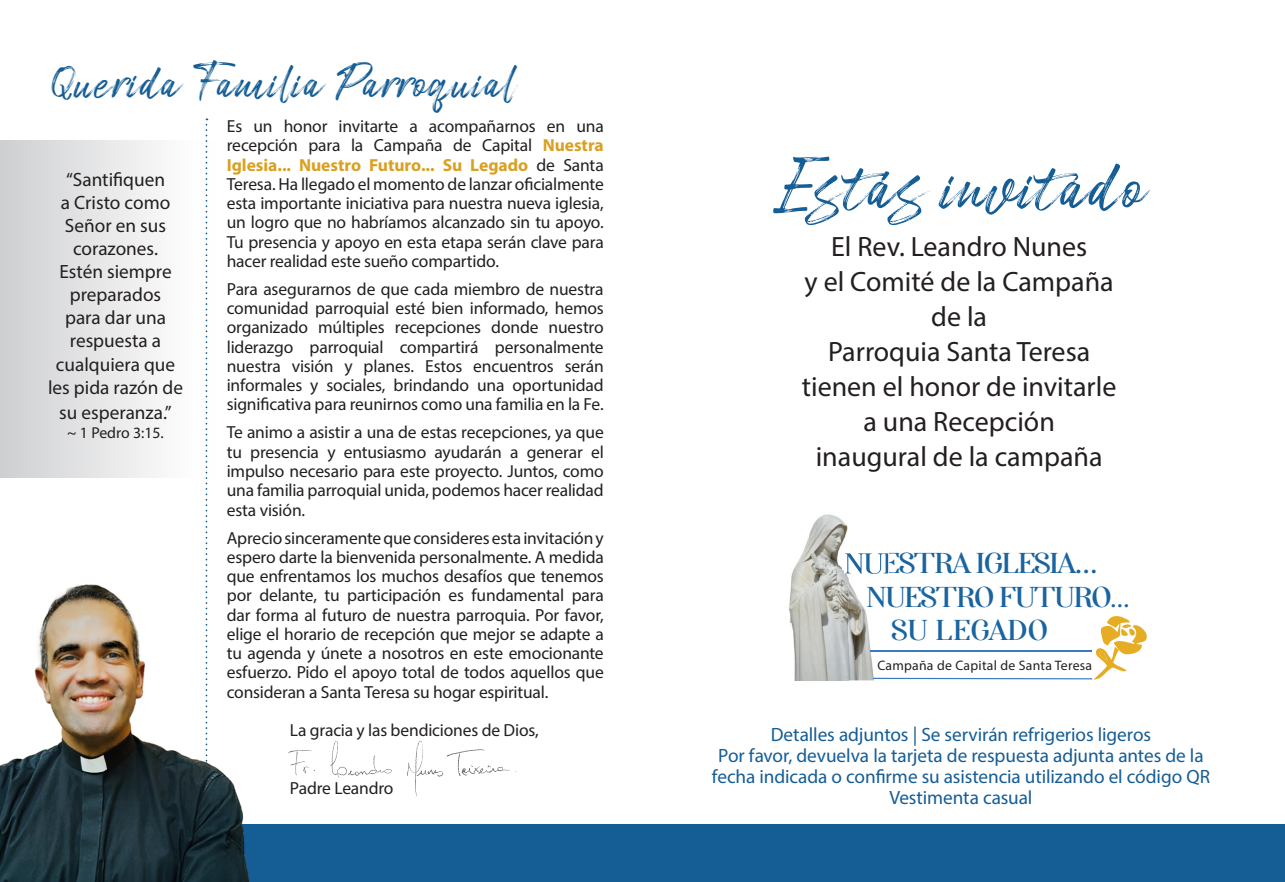
<style>
.page{position:relative;width:1285px;height:882px;background:#fff}
.page>*{position:absolute;margin:0;border:0;box-sizing:border-box;transform-origin:0 0}
.t1{font:63px "Freshline";color:#155d95}
.t2{font:42px "Freshline";letter-spacing:.005em;color:#155d95}
.t3{font:28.7px "Afterglow";letter-spacing:-.025em;color:#1a649f}
.t4{font:28.7px "Afterglow";letter-spacing:.025em;color:#1a649f}
.t5{font:28px/35px "Myriad Pro";color:#231f20;text-align:center}
.t6{font:19.25px/21px "Myriad Pro";letter-spacing:-.005em;color:#155d95;text-align:center}
.t7{font:19.25px/23.1px "Myriad Pro";color:#231f20;text-align:center}
.t8{font:17.5px/19.2px "Myriad Pro";letter-spacing:-.01em;color:#231f20;text-align:justify}
.t9{font:15.75px "Myriad Pro";color:#231f20}
.t10{font:13.83px "Myriad Pro";letter-spacing:.02em;color:#231f20}
.s1{font-weight:700;color:#daa021}
.s2{font-size:33.43px}
</style>
<div class="page">
<svg style="left:206px;top:118px;width:1px;height:458px"></svg>
<div style="left:0;top:140px;width:216px;height:337px;background:linear-gradient(to right,#d0d0d2,#fff)"></div>
<div style="left:0;top:824px;width:1285px;height:57px;background:#155d95"></div>
<img style="left:0;top:576px;width:250px;height:305px">
<svg style="left:1094px;top:616px;width:53px;height:63px"></svg>
<hr style="left:871px;top:650px;width:220px;height:1px;background:#3a7abe">
<hr style="left:871px;top:677px;width:221px;height:2px;background:#3a7abe">
<img style="left:809px;top:514px;width:39px;height:24px">
<img style="left:792px;top:538px;width:53px;height:35px">
<img style="left:788px;top:573px;width:100px;height:107px">
<img style="left:845px;top:553px;width:43px;height:20px">
<svg style="left:837px;top:607px;width:22px;height:1px"></svg>
<img style="left:867px;top:586px;width:21px;height:21px">
<svg style="left:871px;top:650px;width:17px;height:1px"></svg>
<svg style="left:871px;top:659px;width:17px;height:20px"></svg>
<img style="left:288px;top:740px;width:228px;height:57px">
<h2 class="t2" style="left:52px;top:53px;width:467px">Querida Familia Parroquial</h2>
<p class="t7" style="left:48px;top:167px;width:136px">“Santifiquen<br>a Cristo como<br>Señor en sus corazones.<br>Estén siempre preparados<br>para dar una respuesta a cualquiera que les pida razón de</p>
<p class="t7" style="left:59px;top:400px;width:114px">su esperanza.”</p>
<p class="t9" style="left:67px;top:423px;width:98px">~ 1 Pedro 3:15.</p>
<p class="t8" style="left:227px;top:116px;width:378px">Es un honor invitarte a acompañarnos en una recepción para la Campaña de Capital <span class="s1">Nuestra Iglesia... Nuestro Futuro... Su Legado</span> de Santa Teresa. Ha llegado el momento de lanzar oficialmente esta importante iniciativa para nuestra nueva iglesia, un logro que no habríamos alcanzado sin tu apoyo.<br>Tu presencia y apoyo en esta etapa serán clave para hacer realidad este sueño compartido.</p>
<p class="t8" style="left:227px;top:279px;width:378px">Para asegurarnos de que cada miembro de nuestra comunidad parroquial esté bien informado, hemos organizado múltiples recepciones donde nuestro liderazgo parroquial compartirá personalmente nuestra visión y planes. Estos encuentros serán informales y sociales, brindando una oportunidad significativa para reunirnos como una familia en la Fe.</p>
<p class="t8" style="left:227px;top:422px;width:378px">Te animo a asistir a una de estas recepciones, ya que tu presencia y entusiasmo ayudarán a generar el impulso necesario para este proyecto. Juntos, como una familia parroquial unida, podemos hacer realidad esta visión.</p>
<p class="t8" style="left:227px;top:527px;width:378px">Aprecio sinceramente que consideres esta invitación y espero darte la bienvenida personalmente. A medida que enfrentamos los muchos desafíos que tenemos por delante, tu participación es fundamental para dar forma al futuro de nuestra parroquia. Por favor, elige el horario de recepción que mejor se adapte a tu agenda y únete a nosotros en este emocionante esfuerzo. Pido el apoyo total de todos aquellos que consideran a Santa Teresa su hogar espiritual.</p>
<p class="t8" style="left:290px;top:720px;width:251px">La gracia y las bendiciones de Dios,</p>
<p class="t8" style="left:290px;top:778px;width:105px">Padre Leandro</p>
<h1 class="t1" style="left:773px;top:143px;width:377px">Estás invitado</h1>
<h3 class="t5" style="left:802px;top:228px;width:316px">El Rev. Leandro Nunes<br>y el Comité de la Campaña de la<br>Parroquia Santa Teresa tienen el honor de invitarle a una Recepción<br>inaugural de la campaña</h3>
<h3 class="t3" style="left:844px;top:546px;width:255px">NUESTRA IGLESIA<span class="s2">…</span></h3>
<h3 class="t3" style="left:866px;top:580px;width:265px">NUESTRO FUTURO…</h3>
<h3 class="t4" style="left:891px;top:613px;width:157px">SU LEGADO</h3>
<p class="t10" style="left:877px;top:656px;width:216px">Campaña de Capital de Santa Teresa</p>
<p class="t6" style="left:712px;top:723px;width:500px">Detalles adjuntos | Se servirán refrigerios ligeros<br>Por favor, devuelva la tarjeta de respuesta adjunta antes de la fecha indicada o confirme su asistencia utilizando el código QR Vestimenta casual</p>
</div>
